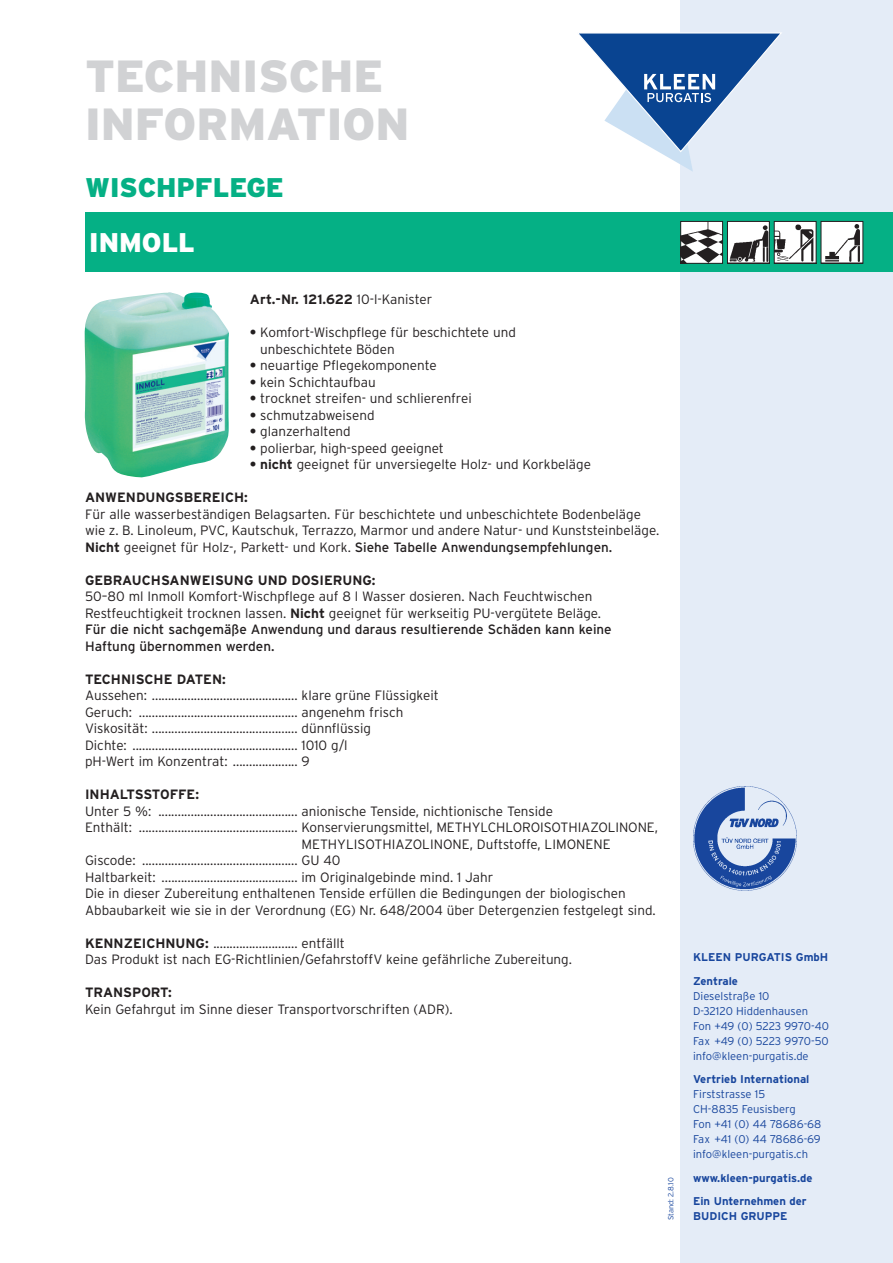
<style>
.page{position:relative;width:893px;height:1263px;background:#fff}
.page>*{position:absolute;margin:0;border:0;box-sizing:border-box;transform-origin:0 0}
.t1{font:900 45px/48px "Interstate";color:#d1d2d4}
.t2{font:900 27px "Interstate";color:#05b085}
.t3{font:900 27px "Interstate";color:#fff}
.t4{font:300 13.5px/16.5px "Interstate";color:#231f20}
.t5{font:700 13.5px "Interstate";color:#231f20}
.t6{font:300 11.25px/15px "Interstate";color:#18469d}
.t7{font:700 11.25px/23.5px "Interstate";color:#18469d}
.t8{font:300 7.5px "Interstate";color:#18469d}
.s1{font-weight:300}
.s2{font-weight:700}
.s3{font-weight:400}
</style>
<div class="page">
<div style="left:680px;top:0;width:213px;height:1263px;background:#e4ecf7"></div>
<div style="left:85px;top:213px;width:808px;height:59px;background:#05b085"></div>
<svg style="left:579px;top:32px;width:203px;height:139px"></svg>
<img style="left:85px;top:292px;width:144px;height:185px">
<img style="left:729px;top:223px;width:39px;height:39px">
<div style="left:727px;top:221px;width:43px;height:43px;border:1px solid #231f20"></div>
<img style="left:776px;top:223px;width:38px;height:39px">
<div style="left:774px;top:221px;width:42px;height:43px;border:1px solid #231f20"></div>
<img style="left:823px;top:223px;width:38px;height:39px">
<div style="left:821px;top:221px;width:42px;height:43px;border:1px solid #231f20"></div>
<img style="left:682px;top:223px;width:39px;height:39px">
<div style="left:680px;top:221px;width:43px;height:43px;border:1px solid #231f20"></div>
<img style="left:693px;top:787px;width:103px;height:104px">
<h1 class="t1" style="left:85px;top:52px;width:326px">TECHNISCHE<br>INFORMATION</h1>
<h2 class="t2" style="left:85px;top:172px;width:200px">WISCHPFLEGE</h2>
<h2 class="t3" style="left:89px;top:227px;width:107px">INMOLL</h2>
<p class="t5" style="left:250px;top:292px;width:184px">Art.-Nr. 121.622 <span class="s1">10-l-Kanister</span></p>
<p class="t4" style="left:260px;top:324px;width:257px;text-indent:-10px"><span class="s2">•</span> Komfort-Wischpflege für beschichtete und unbeschichtete Böden</p>
<p class="t4" style="left:250px;top:357px;width:188px"><span class="s2">•</span> neuartige Pflegekomponente</p>
<p class="t4" style="left:250px;top:374px;width:127px"><span class="s2">•</span> kein Schichtaufbau</p>
<p class="t4" style="left:250px;top:390px;width:223px"><span class="s2">•</span> trocknet streifen- und schlierenfrei</p>
<p class="t4" style="left:250px;top:407px;width:126px"><span class="s2">•</span> schmutzabweisend</p>
<p class="t4" style="left:250px;top:423px;width:102px"><span class="s2">•</span> glanzerhaltend</p>
<p class="t4" style="left:250px;top:440px;width:196px"><span class="s2">•</span> polierbar, high-speed geeignet</p>
<p class="t4" style="left:250px;top:456px;width:343px"><span class="s2">• nicht</span> geeignet für unversiegelte Holz- und Korkbeläge</p>
<p class="t5" style="left:85px;top:490px;width:164px">ANWENDUNGSBEREICH:</p>
<p class="t4" style="left:85px;top:506px;width:576px">Für alle wasserbeständigen Belagsarten. Für beschichtete und unbeschichtete Bodenbeläge wie z. B. Linoleum, PVC, Kautschuk, Terrazzo, Marmor und andere Natur- und Kunststeinbeläge.<br><span class="s2">Nicht</span> geeignet für Holz-, Parkett- und Kork. <span class="s3">Siehe Tabelle Anwendungsempfehlungen.</span></p>
<p class="t5" style="left:85px;top:572px;width:292px">GEBRAUCHSANWEISUNG UND DOSIERUNG:</p>
<p class="t4" style="left:85px;top:588px;width:528px">50–80 ml Inmoll Komfort-Wischpflege auf 8 l Wasser dosieren. Nach Feuchtwischen Restfeuchtigkeit trocknen lassen. <span class="s2">Nicht</span> geeignet für werkseitig PU-vergütete Beläge.<br><span class="s3">Für die nicht sachgemäße Anwendung und daraus resultierende Schäden kann keine Haftung übernommen werden.</span></p>
<p class="t5" style="left:85px;top:671px;width:142px">TECHNISCHE DATEN:</p>
<p class="t4" style="left:85px;top:687px;width:355px">Aussehen: ............................................. klare grüne Flüssigkeit Geruch: ................................................. angenehm frisch Viskosität: ............................................. dünnflüssig<br>Dichte: ................................................... 1010 g/l<br>pH-Wert im Konzentrat: .................... 9</p>
<p class="t5" style="left:85px;top:787px;width:115px">INHALTSSTOFFE:</p>
<p class="t4" style="left:85px;top:803px;width:470px">Unter 5 %: ........................................... anionische Tenside, nichtionische Tenside</p>
<p class="t4" style="left:85px;top:819px;width:574px">Enthält: ................................................. Konservierungsmittel, METHYLCHLOROISOTHIAZOLINONE,</p>
<p class="t4" style="left:301px;top:836px;width:311px">METHYLISOTHIAZOLINONE, Duftstoffe, LIMONENE</p>
<p class="t4" style="left:85px;top:852px;width:257px">Giscode: ................................................ GU 40</p>
<p class="t4" style="left:85px;top:869px;width:410px">Haltbarkeit: .......................................... im Originalgebinde mind. 1 Jahr</p>
<p class="t4" style="left:85px;top:885px;width:542px">Die in dieser Zubereitung enthaltenen Tenside erfüllen die Bedingungen der biologischen</p>
<p class="t4" style="left:85px;top:902px;width:572px">Abbaubarkeit wie sie in der Verordnung (EG) Nr. 648/2004 über Detergenzien festgelegt sind.</p>
<p class="t4" style="left:85px;top:935px;width:489px"><span class="s2">KENNZEICHNUNG:</span> .......................... entfällt<br>Das Produkt ist nach EG-Richtlinien/GefahrstoffV keine gefährliche Zubereitung.</p>
<p class="t5" style="left:85px;top:985px;width:88px">TRANSPORT:</p>
<p class="t4" style="left:85px;top:1001px;width:369px">Kein Gefahrgut im Sinne dieser Transportvorschriften (ADR).</p>
<p class="t8" style="left:667px;top:1220px;width:44px;rotate:-90deg">Stand: 2.8.10</p>
<p class="t7" style="left:693px;top:946px;width:137px">KLEEN PURGATIS GmbH<br>Zentrale</p>
<p class="t6" style="left:693px;top:988px;width:137px">Dieselstraße 10<br>D-32120 Hiddenhausen<br>Fon +49 (0) 5223 9970-40<br>Fax +49 (0) 5223 9970-50 info@kleen-purgatis.de</p>
<p class="t7" style="left:693px;top:1068px;width:118px">Vertrieb International</p>
<p class="t6" style="left:693px;top:1087px;width:130px">Firststrasse 15<br>CH-8835 Feusisberg<br>Fon +41 (0) 44 78686-68<br>Fax +41 (0) 44 78686-69 info@kleen-purgatis.ch</p>
<p class="t7" style="left:693px;top:1166px;width:121px">www.kleen-purgatis.de<br>Ein Unternehmen der</p>
<p class="t7" style="left:693px;top:1205px;width:96px">BUDICH GRUPPE</p>
</div>
